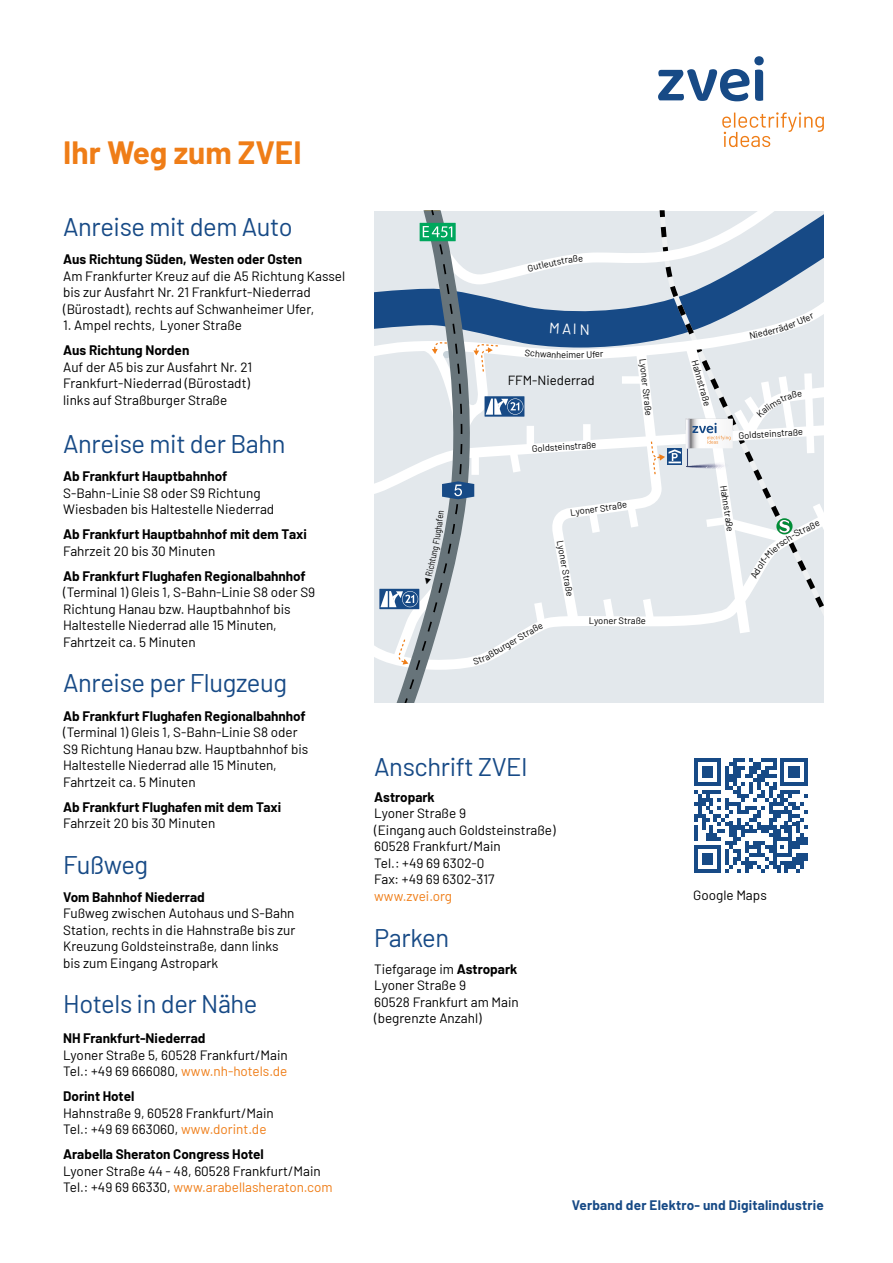
<style>
.page{position:relative;width:893px;height:1263px;background:#fff}
.page>*{position:absolute;margin:0;border:0;box-sizing:border-box;transform-origin:0 0}
.Heading4_Fließtext_Bold{font:700 31.5px "Barlow";color:#ef7d17}
.HEADLINE_CoverHeader{font:25.5px "Barlow";letter-spacing:-.015em;color:#174a86}
.t1{font:13.5px/16.5px "Barlow";color:#000}
.t2{font:700 13.5px "Barlow";color:#000}
.t3{font:13.5px "Barlow";color:#ef7d17}
.Heading6_Kleine_Toplines{font:700 13.5px "Barlow";letter-spacing:.015em;color:#174a86}
.t4{font:13.2px "Barlow";color:#000}
.t5{font:9.3px "Barlow";color:#000}
.t6{font:9.3px "Barlow";color:#000;scale:.85 1}
.s1{font-weight:700}
.s2{color:#ef7d17}
.s3{color:#000}
</style>
<div class="page">
<svg style="left:374px;top:210px;width:450px;height:492px;background:#d1dae2"></svg>
<div style="left:379px;top:589px;width:40px;height:20px;background:#6787ae"></div>
<svg style="left:658px;top:56px;width:106px;height:45px"></svg>
<svg style="left:722px;top:112px;width:102px;height:35px"></svg>
<svg style="left:694px;top:758px;width:114px;height:115px"></svg>
<svg style="left:750px;top:506px;width:70px;height:83px"></svg>
<svg style="left:650px;top:378px;width:152px;height:103px"></svg>
<svg style="left:750px;top:314px;width:64px;height:25px"></svg>
<svg style="left:380px;top:210px;width:208px;height:492px;background:#cad3db"></svg>
<p class="Heading4_Fließtext_Bold" style="left:63px;top:130px;width:240px">Ihr Weg zum ZVEI</p>
<p class="HEADLINE_CoverHeader" style="left:63px;top:208px;width:231px">Anreise mit dem Auto</p>
<p class="t2" style="left:63px;top:249px;width:241px">Aus Richtung Süden, Westen oder Osten</p>
<p class="t1" style="left:63px;top:267px;width:284px">Am Frankfurter Kreuz auf die A5 Richtung Kassel bis zur Ausfahrt Nr. 21 Frankfurt-Niederrad (Bürostadt), rechts auf Schwanheimer Ufer,</p>
<p class="t1" style="left:63px;top:316px;width:180px">1. Ampel rechts‚Lyoner Straße</p>
<p class="t2" style="left:63px;top:340px;width:128px">Aus Richtung Norden</p>
<p class="t1" style="left:63px;top:358px;width:190px">Auf der A5 bis zur Ausfahrt Nr. 21</p>
<p class="t1" style="left:63px;top:374px;width:188px">Frankfurt-Niederrad (Bürostadt) links auf Straßburger Straße</p>
<p class="HEADLINE_CoverHeader" style="left:63px;top:425px;width:224px">Anreise mit der Bahn</p>
<p class="t2" style="left:63px;top:466px;width:166px">Ab Frankfurt Hauptbahnhof</p>
<p class="t1" style="left:63px;top:483px;width:199px">S-Bahn-Linie S8 oder S9 Richtung</p>
<p class="t1" style="left:63px;top:500px;width:213px">Wiesbaden bis Haltestelle Niederrad</p>
<p class="t2" style="left:63px;top:524px;width:245px">Ab Frankfurt Hauptbahnhof mit dem Taxi</p>
<p class="t1" style="left:63px;top:541px;width:154px">Fahrzeit 20 bis 30 Minuten</p>
<p class="t2" style="left:63px;top:566px;width:244px">Ab Frankfurt Flughafen Regionalbahnhof</p>
<p class="t1" style="left:63px;top:583px;width:254px">(Terminal 1) Gleis 1, S-Bahn-Linie S8 oder S9<br>Richtung Hanau bzw. Hauptbahnhof bis<br>Haltestelle Niederrad alle 15 Minuten,</p>
<p class="t1" style="left:63px;top:632px;width:134px">Fahrtzeit ca. 5 Minuten</p>
<p class="HEADLINE_CoverHeader" style="left:63px;top:665px;width:225px">Anreise per Flugzeug</p>
<p class="t2" style="left:63px;top:706px;width:244px">Ab Frankfurt Flughafen Regionalbahnhof</p>
<p class="t1" style="left:63px;top:723px;width:236px">(Terminal 1) Gleis 1, S-Bahn-Linie S8 oder</p>
<p class="t1" style="left:63px;top:740px;width:247px">S9 Richtung Hanau bzw. Hauptbahnhof bis</p>
<p class="t1" style="left:63px;top:756px;width:215px">Haltestelle Niederrad alle 15 Minuten,</p>
<p class="t1" style="left:63px;top:773px;width:134px">Fahrtzeit ca. 5 Minuten</p>
<p class="t2" style="left:63px;top:797px;width:220px">Ab Frankfurt Flughafen mit dem Taxi</p>
<p class="t1" style="left:63px;top:814px;width:154px">Fahrzeit 20 bis 30 Minuten</p>
<p class="HEADLINE_CoverHeader" style="left:63px;top:846px;width:87px">Fußweg</p>
<p class="t6" style="left:430px;top:539px;width:36px;rotate:-82deg">lughafen</p>
<p class="t6" style="left:422px;top:575px;width:46px;rotate:-77deg">Richtung F</p>
<p class="t5" style="left:532px;top:260px;width:26px;rotate:-13deg">utleut</p>
<p class="t5" style="left:566px;top:348px;width:4px">i</p>
<p class="t5" style="left:586px;top:348px;width:19px;rotate:-3deg">Ufer</p>
<p class="t4" style="left:508px;top:371px;width:89px">FFM-Niederrad</p>
<p class="t5" style="left:531px;top:442px;width:66px;rotate:-4deg">Goldsteinstraße</p>
<p class="t5" style="left:650px;top:358px;width:59px;rotate:84deg">Lyoner Straße</p>
<p class="t5" style="left:570px;top:506px;width:59px;rotate:-8deg">Lyoner Straße</p>
<p class="t5" style="left:567px;top:539px;width:59px;rotate:80deg">Lyoner Straße</p>
<p class="t5" style="left:523px;top:627px;width:20px;rotate:-29deg">raße</p>
<p class="t5" style="left:495px;top:644px;width:23px;rotate:-31deg">urger</p>
<p class="t5" style="left:589px;top:613px;width:59px;rotate:1deg">Lyoner Straße</p>
<p class="HEADLINE_CoverHeader" style="left:374px;top:748px;width:155px">Anschrift ZVEI</p>
<p class="t2" style="left:374px;top:787px;width:62px">Astropark</p>
<p class="t1" style="left:374px;top:804px;width:93px">Lyoner Straße 9</p>
<p class="t1" style="left:374px;top:821px;width:183px">(Eingang auch Goldsteinstraße)</p>
<p class="t1" style="left:374px;top:837px;width:128px">60528 Frankfurt/Main</p>
<p class="t1" style="left:374px;top:854px;width:112px">Tel.: +49 69 6302-0</p>
<p class="t1" style="left:374px;top:870px;width:122px">Fax: +49 69 6302-317</p>
<p class="t2" style="left:63px;top:887px;width:143px">Vom Bahnhof Niederrad</p>
<p class="t3" style="left:374px;top:886px;width:79px">www.zvei.org</p>
<p class="t1" style="left:63px;top:904px;width:233px">Fußweg zwischen Autohaus und S-Bahn</p>
<p class="t1" style="left:63px;top:921px;width:234px">Station, rechts in die Hahnstraße bis zur</p>
<p class="t1" style="left:63px;top:937px;width:217px">Kreuzung Goldsteinstraße, dann links</p>
<p class="t1" style="left:63px;top:954px;width:157px">bis zum Eingang Astropark</p>
<p class="HEADLINE_CoverHeader" style="left:374px;top:920px;width:77px">Parken</p>
<p class="t1" style="left:374px;top:959px;width:145px">Tiefgarage im <span class="s1">Astropark</span></p>
<p class="t1" style="left:374px;top:976px;width:93px">Lyoner Straße 9</p>
<p class="t1" style="left:374px;top:992px;width:146px">60528 Frankfurt am Main</p>
<p class="t1" style="left:374px;top:1009px;width:109px">(begrenzte Anzahl)</p>
<p class="HEADLINE_CoverHeader" style="left:63px;top:985px;width:196px">Hotels in der Nähe</p>
<p class="t2" style="left:63px;top:1028px;width:144px">NH Frankfurt-Niederrad</p>
<p class="t1" style="left:63px;top:1046px;width:226px">Lyoner Straße 5, 60528 Frankfurt/Main</p>
<p class="t1" style="left:63px;top:1062px;width:226px">Tel.: +49 69 666080, <span class="s2">www.nh-hotels.de</span></p>
<p class="t2" style="left:63px;top:1086px;width:73px">Dorint Hotel</p>
<p class="t1" style="left:63px;top:1104px;width:212px">Hahnstraße 9, 60528 Frankfurt/Main</p>
<p class="t1" style="left:63px;top:1120px;width:205px">Tel.: +49 69 663060, <span class="s2">www.dorint.de</span></p>
<p class="t2" style="left:63px;top:1144px;width:202px">Arabella Sheraton Congress Hotel</p>
<p class="t1" style="left:63px;top:1162px;width:259px">Lyoner Straße 44 - 48, 60528 Frankfurt/Main</p>
<p class="t3" style="left:63px;top:1178px;width:271px"><span class="s3">Tel.: +49 69 66330,</span> www.arabellasheraton.com</p>
<p class="t5" style="left:701px;top:358px;width:49px;rotate:74deg">Hahnstraße</p>
<p class="t5" style="left:738px;top:429px;width:66px;rotate:-4deg">Goldsteinstraße</p>
<p class="t5" style="left:730px;top:484px;width:49px;rotate:81deg">Hahnstraße</p>
<p class="t1" style="left:693px;top:886px;width:75px">Google Maps</p>
<p class="Heading6_Kleine_Toplines" style="left:572px;top:1195px;width:254px">Verband der Elektro- und Digitalindustrie</p>
</div>
